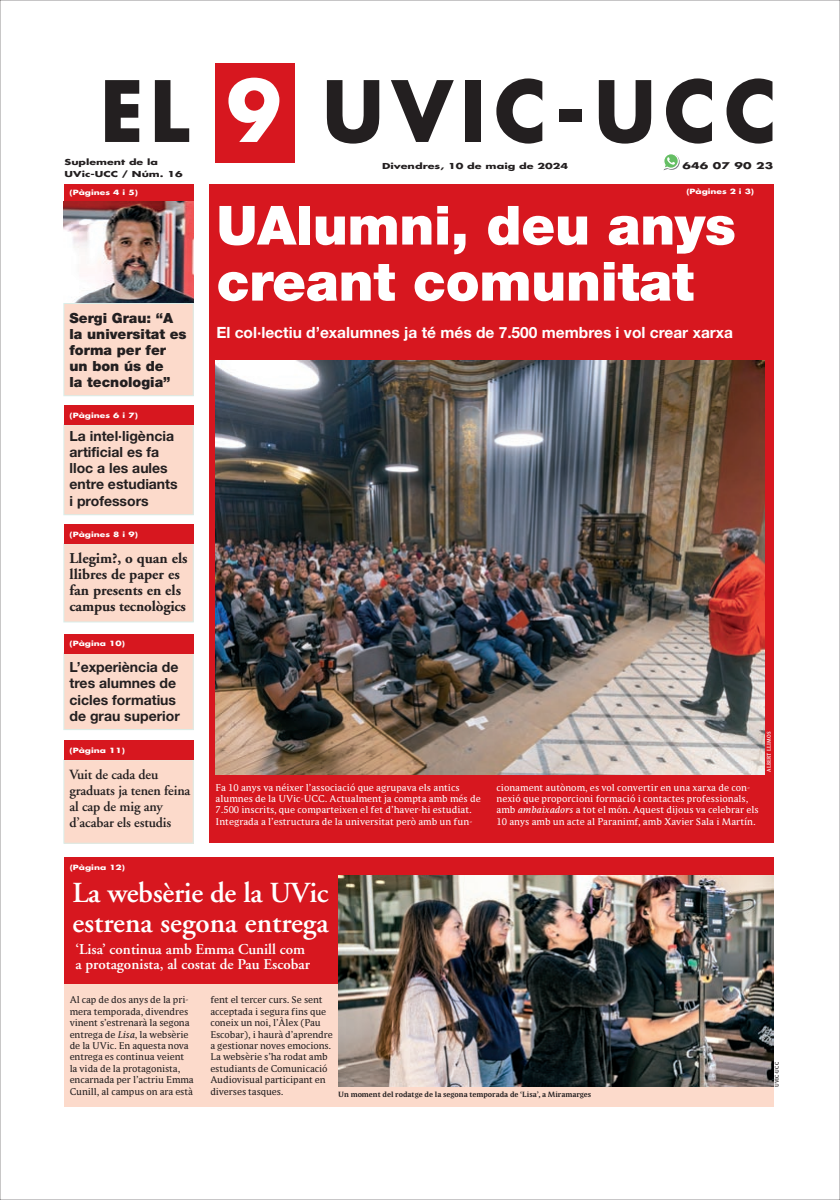
<style>
.page{position:relative;width:840px;height:1200px;background:#fff}
.page>*{position:absolute;margin:0;border:0;box-sizing:border-box;transform-origin:0 0}
.t1{font:700 82px "Futura";letter-spacing:.1em;color:#231f20}
.t2{font:900 54px/56px "Helvetica Neue";letter-spacing:-.005em;color:#fff}
.t3{font:600 29px/30px "Adobe Garamond";letter-spacing:-.005em;color:#fff}
.t4{font:700 15.5px "Helvetica Neue";color:#fff}
.t5{font:700 15px/16px "Adobe Garamond";color:#231f20}
.t6{font:600 15px/15px "Adobe Garamond";color:#fff}
.t7{font:700 14px/16px "Helvetica Neue";color:#231f20}
.t8{font:600 14px/16px "Adobe Garamond";letter-spacing:-.01em;color:#231f20}
.t9{font:900 14px/16px "Helvetica Neue";color:#231f20}
.t10{font:9px/11.5px "Parable LF";letter-spacing:-.01em;color:#231f20}
.t11{font:9px/11.4px "Parable LF";color:#fff}
.t12{font:700 9px "Futura";letter-spacing:.01em;color:#231f20;scale:1.38 1}
.t13{font:700 8px/11.5px "Futura";color:#231f20;scale:1.38 1}
.t14{font:700 8px "Futura";color:#231f20;scale:1.4 1}
.t15{font:700 7px "Futura";color:#fff;scale:1.3 1}
.t16{font:700 7px "Parable LF";color:#231f20}
.t17{font:700 5px "Parable LF";letter-spacing:.05em;color:#fff;scale:.86 1}
.t18{font:700 5px "Parable LF";letter-spacing:.05em;color:#231f20;scale:.86 1}
.s1{color:#fff}
.s2{font-style:italic}
</style>
<div class="page">
<svg style="left:663px;top:154px;width:16px;height:16px"></svg>
<div style="left:209px;top:184px;width:564px;height:658px;background:#d7171f"></div>
<div style="left:64px;top:424px;width:129px;height:90px;background:#fcdacb"></div>
<div style="left:64px;top:424px;width:129px;height:90px;border:1px solid #d9eee9"></div>
<div style="left:64px;top:405px;width:129px;height:20px;background:#d7171f"></div>
<div style="left:64px;top:303px;width:129px;height:92px;background:#fcdacb"></div>
<div style="left:64px;top:303px;width:129px;height:92px;border:1px solid #d9eee9"></div>
<div style="left:64px;top:184px;width:129px;height:17px;background:#d7171f"></div>
<div style="left:64px;top:543px;width:129px;height:79px;background:#fcdacb"></div>
<div style="left:64px;top:543px;width:129px;height:79px;border:1px solid #d9eee9"></div>
<div style="left:64px;top:524px;width:129px;height:20px;background:#d7171f"></div>
<img style="left:64px;top:201px;width:129px;height:102px">
<div style="left:64px;top:982px;width:274px;height:124px;background:#fcdacb"></div>
<div style="left:64px;top:857px;width:708px;height:18px;background:#d7171f"></div>
<img style="left:215px;top:360px;width:549px;height:413px">
<div style="left:64px;top:874px;width:274px;height:109px;background:#d7171f"></div>
<div style="left:64px;top:759px;width:129px;height:84px;background:#fcdacb"></div>
<div style="left:64px;top:759px;width:129px;height:84px;border:1px solid #d9eee9"></div>
<div style="left:64px;top:740px;width:129px;height:20px;background:#d7171f"></div>
<div style="left:64px;top:653px;width:129px;height:76px;background:#fcdacb"></div>
<div style="left:64px;top:653px;width:129px;height:76px;border:1px solid #d9eee9"></div>
<div style="left:64px;top:633px;width:129px;height:20px;background:#d7171f"></div>
<img style="left:338px;top:875px;width:434px;height:211px">
<div style="left:338px;top:1086px;width:434px;height:20px;background:#fcdacb"></div>
<div style="left:215px;top:63px;width:80px;height:100px;background:#d7171f"></div>
<p class="t1" style="left:100px;top:57px;width:678px">EL <span class="s1">9</span> UVIC-UCC</p>
<p class="t13" style="left:64px;top:156px;width:87px">Suplement de la<br>UVic-UCC / Núm. 16</p>
<p class="t12" style="left:682px;top:159px;width:67px">646 07 90 23</p>
<p class="t2" style="left:216px;top:197px;width:520px">UAlumni, deu anys creant comunitat</p>
<p class="t4" style="left:216px;top:323px;width:518px">El col·lectiu d’exalumnes ja té més de 7.500 membres i vol crear xarxa</p>
<p class="t14" style="left:382px;top:160px;width:134px">Divendres, 10 de maig de 2024</p>
<p class="t15" style="left:686px;top:187px;width:54px">(Pàgines 2 i 3)</p>
<p class="t15" style="left:69px;top:188px;width:54px">(Pàgines 4 i 5)</p>
<p class="t9" style="left:69px;top:310px;width:118px">Sergi Grau: “A la universitat es forma per fer un bon ús de<br>la tecnologia”</p>
<p class="t15" style="left:69px;top:410px;width:54px">(Pàgines 6 i 7)</p>
<p class="t7" style="left:69px;top:428px;width:110px">La intel·ligència artificial es fa lloc a les aules entre estudiants i professors</p>
<p class="t15" style="left:69px;top:529px;width:54px">(Pàgines 8 i 9)</p>
<p class="t5" style="left:69px;top:550px;width:119px">Llegim?, o quan els llibres de paper es fan presents en els campus tecnològics</p>
<p class="t15" style="left:69px;top:638px;width:44px">(Pàgina 10)</p>
<p class="t7" style="left:69px;top:659px;width:112px">L’experiència de tres alumnes de cicles formatius de grau superior</p>
<p class="t15" style="left:69px;top:745px;width:44px">(Pàgina 11)</p>
<p class="t8" style="left:69px;top:766px;width:122px">Vuit de cada deu graduats ja tenen feina al cap de mig any d’acabar els estudis</p>
<p class="t11" style="left:215px;top:781px;width:266px">Fa 10 anys va néixer l’associació que agrupava els antics alumnes de la UVic-UCC. Actualment ja compta amb més de 7.500 inscrits, que comparteixen el fet d’haver-hi estudiat.<br>Integrada a l’estructura de la universitat però amb un fun-</p>
<p class="t11" style="left:496px;top:781px;width:263px">cionament autònom, es vol convertir en una xarxa de con&shy;nexió que proporcioni formació i contactes professionals, amb <span class="s2">ambaixadors</span> a tot el món. Aquest dijous va celebrar els 10 anys amb un acte al Paranimf, amb Xavier Sala i Martín.</p>
<p class="t17" style="left:765px;top:771px;width:49px;rotate:-90deg">ALBERT LLIMOS</p>
<p class="t15" style="left:70px;top:862px;width:44px">(Pàgina 12)</p>
<p class="t3" style="left:72px;top:878px;width:257px">La websèrie de la UVic estrena segona entrega</p>
<p class="t6" style="left:75px;top:942px;width:236px">‘Lisa’ continua amb Emma Cunill com a protagonista, al costat de Pau Escobar</p>
<p class="t10" style="left:70px;top:993px;width:126px">Al cap de dos anys de la pri&shy;mera temporada, divendres vinent s’estrenarà la segona entrega de <span class="s2">Lisa</span>, la websèrie de la UVic. En aquesta nova entrega es continua veient la vida de la protagonista, encarnada per l’actriu Emma<br>Cunill, al campus on ara està</p>
<p class="t10" style="left:210px;top:993px;width:124px">fent el tercer curs. Se sent acceptada i segura fins que coneix un noi, l’Àlex (Pau<br>Escobar), i haurà d’aprendre a gestionar noves emocions.<br>La websèrie s’ha rodat amb estudiants de Comunicació<br>Audiovisual participant en diverses tasques.</p>
<p class="t16" style="left:338px;top:1089px;width:254px">Un moment del rodatge de la segona temporada de ‘Lisa’, a Miramarges</p>
<p class="t18" style="left:773px;top:1086px;width:31px;rotate:-90deg">UVIC-UCC</p>
</div>
